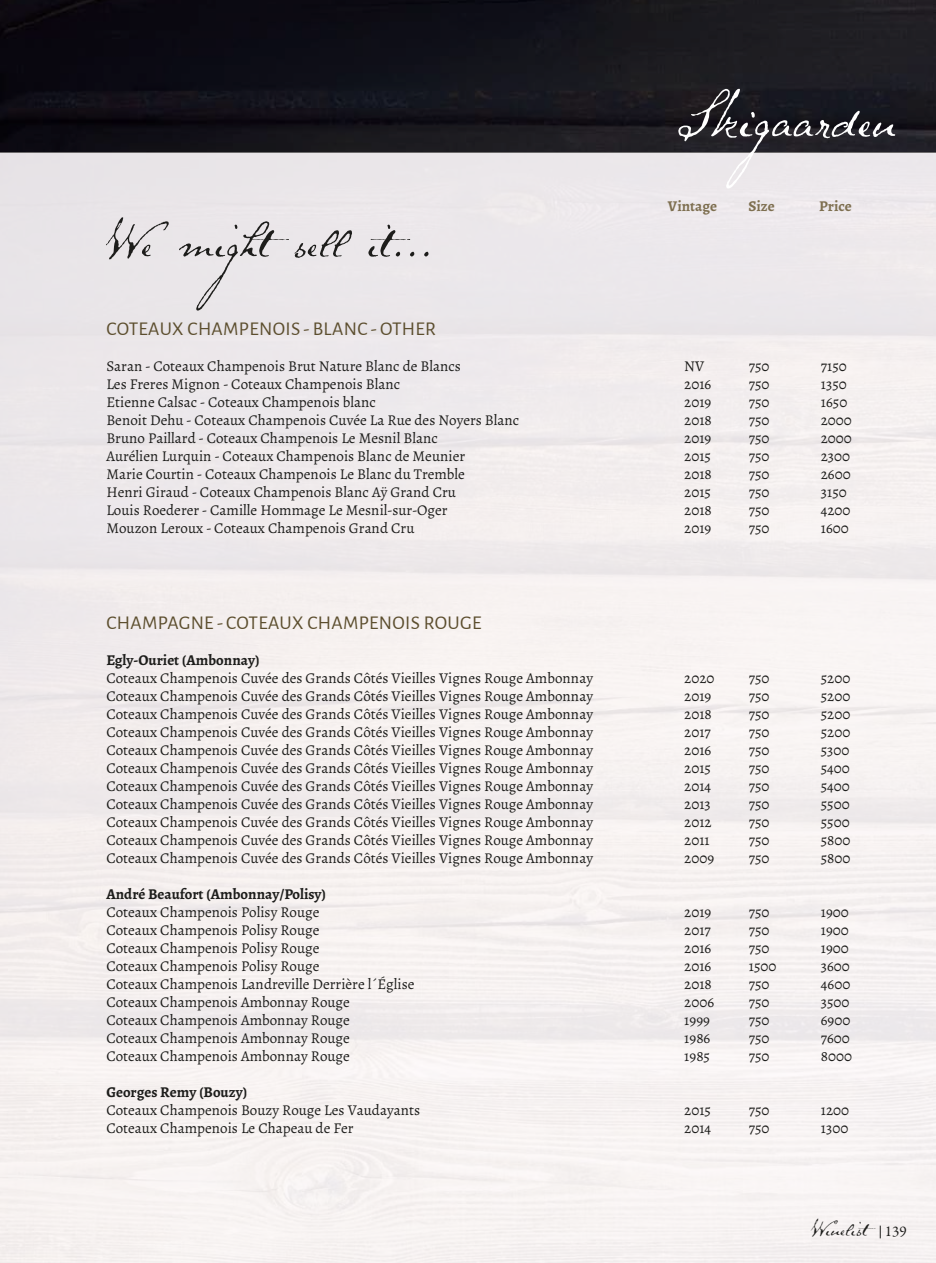
<style>
.page{position:relative;width:936px;height:1263px;background:#fff}
.page>*{position:absolute;margin:0;border:0;box-sizing:border-box;transform-origin:0 0}
.t1{font:73.5px "Schooner Script";color:#1d1d1b}
.t2{font:31.5px "Schooner Script";color:#1d1d1b}
.t3{font:19.5px "Alegreya Sans";letter-spacing:.015em;color:#5c4e2e}
.t4{font:15px "Alegreya";color:#1d1d1b}
.t5{font:700 15px "Alegreya";color:#1d1d1b}
.t6{font:700 15px "Alegreya";color:#7e6f50}
.s1{font-family:"Garamond Premr Pro";font-size:15px}
</style>
<div class="page">
<div style="left:0;top:153px;width:935px;height:1110px;background:#f3efee"></div>
<div style="left:0;top:0;width:935px;height:153px;background:linear-gradient(to right,#080710,#212126)"></div>
<svg style="left:678px;top:89px;width:217px;height:99px"></svg>
<svg style="left:879px;top:1225px;width:1px;height:13px"></svg>
<h1 class="t1" style="left:106px;top:187px;width:329px">We might sell it...</h1>
<p class="t6" style="left:668px;top:196px;width:51px">Vintage</p>
<p class="t6" style="left:748px;top:196px;width:28px">Size</p>
<p class="t6" style="left:819px;top:196px;width:34px">Price</p>
<h3 class="t3" style="left:106px;top:316px;width:331px">COTEAUX CHAMPENOIS - BLANC - OTHER</h3>
<p class="t4" style="left:106px;top:357px;width:356px">Saran - Coteaux Champenois Brut Nature Blanc de Blancs</p>
<p class="t4" style="left:684px;top:357px;width:21px">NV</p>
<p class="t4" style="left:748px;top:357px;width:22px">750</p>
<p class="t4" style="left:820px;top:357px;width:28px">7150</p>
<p class="t4" style="left:106px;top:375px;width:295px">Les Freres Mignon - Coteaux Champenois Blanc</p>
<p class="t4" style="left:684px;top:375px;width:29px">2016</p>
<p class="t4" style="left:748px;top:375px;width:22px">750</p>
<p class="t4" style="left:820px;top:375px;width:27px">1350</p>
<p class="t4" style="left:106px;top:393px;width:271px">Etienne Calsac - Coteaux Champenois blanc</p>
<p class="t4" style="left:684px;top:393px;width:29px">2019</p>
<p class="t4" style="left:748px;top:393px;width:22px">750</p>
<p class="t4" style="left:820px;top:393px;width:28px">1650</p>
<p class="t4" style="left:106px;top:411px;width:414px">Benoit Dehu - Coteaux Champenois Cuvée La Rue des Noyers Blanc</p>
<p class="t4" style="left:684px;top:411px;width:29px">2018</p>
<p class="t4" style="left:748px;top:411px;width:22px">750</p>
<p class="t4" style="left:820px;top:411px;width:33px">2000</p>
<p class="t4" style="left:106px;top:429px;width:333px">Bruno Paillard - Coteaux Champenois Le Mesnil Blanc</p>
<p class="t4" style="left:684px;top:429px;width:29px">2019</p>
<p class="t4" style="left:748px;top:429px;width:22px">750</p>
<p class="t4" style="left:820px;top:429px;width:33px">2000</p>
<p class="t4" style="left:106px;top:447px;width:360px">Aurélien Lurquin - Coteaux Champenois Blanc de Meunier</p>
<p class="t4" style="left:684px;top:447px;width:28px">2015</p>
<p class="t4" style="left:748px;top:447px;width:22px">750</p>
<p class="t4" style="left:820px;top:447px;width:31px">2300</p>
<p class="t4" style="left:106px;top:465px;width:360px">Marie Courtin - Coteaux Champenois Le Blanc du Tremble</p>
<p class="t4" style="left:684px;top:465px;width:29px">2018</p>
<p class="t4" style="left:748px;top:465px;width:22px">750</p>
<p class="t4" style="left:820px;top:465px;width:31px">2600</p>
<p class="t4" style="left:106px;top:483px;width:351px">Henri Giraud - Coteaux Champenois Blanc Aÿ Grand Cru</p>
<p class="t4" style="left:684px;top:483px;width:28px">2015</p>
<p class="t4" style="left:748px;top:483px;width:22px">750</p>
<p class="t4" style="left:820px;top:483px;width:27px">3150</p>
<p class="t4" style="left:106px;top:501px;width:343px">Louis Roederer - Camille Hommage Le Mesnil-sur-Oger</p>
<p class="t4" style="left:684px;top:501px;width:29px">2018</p>
<p class="t4" style="left:748px;top:501px;width:22px">750</p>
<p class="t4" style="left:820px;top:501px;width:31px">4200</p>
<p class="t4" style="left:106px;top:519px;width:309px">Mouzon Leroux - Coteaux Champenois Grand Cru</p>
<p class="t4" style="left:684px;top:519px;width:29px">2019</p>
<p class="t4" style="left:748px;top:519px;width:22px">750</p>
<p class="t4" style="left:820px;top:519px;width:30px">1600</p>
<h3 class="t3" style="left:106px;top:609px;width:376px">CHAMPAGNE - COTEAUX CHAMPENOIS ROUGE</h3>
<p class="t5" style="left:106px;top:650px;width:155px">Egly-Ouriet (Ambonnay)</p>
<p class="t4" style="left:106px;top:669px;width:488px">Coteaux Champenois Cuvée des Grands Côtés Vieilles Vignes Rouge Ambonnay</p>
<p class="t4" style="left:684px;top:669px;width:32px">2020</p>
<p class="t4" style="left:748px;top:669px;width:22px">750</p>
<p class="t4" style="left:820px;top:669px;width:31px">5200</p>
<p class="t4" style="left:106px;top:687px;width:488px">Coteaux Champenois Cuvée des Grands Côtés Vieilles Vignes Rouge Ambonnay</p>
<p class="t4" style="left:684px;top:687px;width:29px">2019</p>
<p class="t4" style="left:748px;top:687px;width:22px">750</p>
<p class="t4" style="left:820px;top:687px;width:31px">5200</p>
<p class="t4" style="left:106px;top:705px;width:488px">Coteaux Champenois Cuvée des Grands Côtés Vieilles Vignes Rouge Ambonnay</p>
<p class="t4" style="left:684px;top:705px;width:29px">2018</p>
<p class="t4" style="left:748px;top:705px;width:22px">750</p>
<p class="t4" style="left:820px;top:705px;width:31px">5200</p>
<p class="t4" style="left:106px;top:723px;width:488px">Coteaux Champenois Cuvée des Grands Côtés Vieilles Vignes Rouge Ambonnay</p>
<p class="t4" style="left:684px;top:723px;width:28px">2017</p>
<p class="t4" style="left:748px;top:723px;width:22px">750</p>
<p class="t4" style="left:820px;top:723px;width:31px">5200</p>
<p class="t4" style="left:106px;top:741px;width:488px">Coteaux Champenois Cuvée des Grands Côtés Vieilles Vignes Rouge Ambonnay</p>
<p class="t4" style="left:684px;top:741px;width:29px">2016</p>
<p class="t4" style="left:748px;top:741px;width:22px">750</p>
<p class="t4" style="left:820px;top:741px;width:30px">5300</p>
<p class="t4" style="left:106px;top:759px;width:488px">Coteaux Champenois Cuvée des Grands Côtés Vieilles Vignes Rouge Ambonnay</p>
<p class="t4" style="left:684px;top:759px;width:28px">2015</p>
<p class="t4" style="left:748px;top:759px;width:22px">750</p>
<p class="t4" style="left:820px;top:759px;width:31px">5400</p>
<p class="t4" style="left:106px;top:777px;width:488px">Coteaux Champenois Cuvée des Grands Côtés Vieilles Vignes Rouge Ambonnay</p>
<p class="t4" style="left:684px;top:777px;width:29px">2014</p>
<p class="t4" style="left:748px;top:777px;width:22px">750</p>
<p class="t4" style="left:820px;top:777px;width:31px">5400</p>
<p class="t4" style="left:106px;top:795px;width:488px">Coteaux Champenois Cuvée des Grands Côtés Vieilles Vignes Rouge Ambonnay</p>
<p class="t4" style="left:684px;top:795px;width:28px">2013</p>
<p class="t4" style="left:748px;top:795px;width:22px">750</p>
<p class="t4" style="left:820px;top:795px;width:30px">5500</p>
<p class="t4" style="left:106px;top:813px;width:488px">Coteaux Champenois Cuvée des Grands Côtés Vieilles Vignes Rouge Ambonnay</p>
<p class="t4" style="left:684px;top:813px;width:29px">2012</p>
<p class="t4" style="left:748px;top:813px;width:22px">750</p>
<p class="t4" style="left:820px;top:813px;width:30px">5500</p>
<p class="t4" style="left:106px;top:831px;width:488px">Coteaux Champenois Cuvée des Grands Côtés Vieilles Vignes Rouge Ambonnay</p>
<p class="t4" style="left:684px;top:831px;width:27px">2011</p>
<p class="t4" style="left:748px;top:831px;width:22px">750</p>
<p class="t4" style="left:820px;top:831px;width:31px">5800</p>
<p class="t4" style="left:106px;top:849px;width:488px">Coteaux Champenois Cuvée des Grands Côtés Vieilles Vignes Rouge Ambonnay</p>
<p class="t4" style="left:684px;top:849px;width:31px">2009</p>
<p class="t4" style="left:748px;top:849px;width:22px">750</p>
<p class="t4" style="left:820px;top:849px;width:31px">5800</p>
<p class="t5" style="left:106px;top:884px;width:221px">André Beaufort (Ambonnay/Polisy)</p>
<p class="t4" style="left:106px;top:903px;width:214px">Coteaux Champenois Polisy Rouge</p>
<p class="t4" style="left:684px;top:903px;width:29px">2019</p>
<p class="t4" style="left:748px;top:903px;width:22px">750</p>
<p class="t4" style="left:820px;top:903px;width:30px">1900</p>
<p class="t4" style="left:106px;top:921px;width:214px">Coteaux Champenois Polisy Rouge</p>
<p class="t4" style="left:684px;top:921px;width:28px">2017</p>
<p class="t4" style="left:748px;top:921px;width:22px">750</p>
<p class="t4" style="left:820px;top:921px;width:30px">1900</p>
<p class="t4" style="left:106px;top:939px;width:214px">Coteaux Champenois Polisy Rouge</p>
<p class="t4" style="left:684px;top:939px;width:29px">2016</p>
<p class="t4" style="left:748px;top:939px;width:22px">750</p>
<p class="t4" style="left:820px;top:939px;width:30px">1900</p>
<p class="t4" style="left:106px;top:957px;width:214px">Coteaux Champenois Polisy Rouge</p>
<p class="t4" style="left:684px;top:957px;width:29px">2016</p>
<p class="t4" style="left:748px;top:957px;width:29px">1500</p>
<p class="t4" style="left:820px;top:957px;width:31px">3600</p>
<p class="t4" style="left:106px;top:975px;width:309px">Coteaux Champenois Landreville Derrière l´Église</p>
<p class="t4" style="left:684px;top:975px;width:29px">2018</p>
<p class="t4" style="left:748px;top:975px;width:22px">750</p>
<p class="t4" style="left:820px;top:975px;width:31px">4600</p>
<p class="t4" style="left:106px;top:993px;width:245px">Coteaux Champenois Ambonnay Rouge</p>
<p class="t4" style="left:684px;top:993px;width:31px">2006</p>
<p class="t4" style="left:748px;top:993px;width:22px">750</p>
<p class="t4" style="left:820px;top:993px;width:30px">3500</p>
<p class="t4" style="left:106px;top:1011px;width:245px">Coteaux Champenois Ambonnay Rouge</p>
<p class="t4" style="left:684px;top:1011px;width:27px">1999</p>
<p class="t4" style="left:748px;top:1011px;width:22px">750</p>
<p class="t4" style="left:820px;top:1011px;width:31px">6900</p>
<p class="t4" style="left:106px;top:1029px;width:245px">Coteaux Champenois Ambonnay Rouge</p>
<p class="t4" style="left:684px;top:1029px;width:28px">1986</p>
<p class="t4" style="left:748px;top:1029px;width:22px">750</p>
<p class="t4" style="left:820px;top:1029px;width:31px">7600</p>
<p class="t4" style="left:106px;top:1047px;width:245px">Coteaux Champenois Ambonnay Rouge</p>
<p class="t4" style="left:684px;top:1047px;width:27px">1985</p>
<p class="t4" style="left:748px;top:1047px;width:22px">750</p>
<p class="t4" style="left:820px;top:1047px;width:33px">8000</p>
<p class="t5" style="left:106px;top:1082px;width:142px">Georges Remy (Bouzy)</p>
<p class="t4" style="left:106px;top:1101px;width:315px">Coteaux Champenois Bouzy Rouge Les Vaudayants</p>
<p class="t4" style="left:684px;top:1101px;width:28px">2015</p>
<p class="t4" style="left:748px;top:1101px;width:22px">750</p>
<p class="t4" style="left:820px;top:1101px;width:30px">1200</p>
<p class="t4" style="left:106px;top:1119px;width:249px">Coteaux Champenois Le Chapeau de Fer</p>
<p class="t4" style="left:684px;top:1119px;width:29px">2014</p>
<p class="t4" style="left:748px;top:1119px;width:22px">750</p>
<p class="t4" style="left:820px;top:1119px;width:29px">1300</p>
<h2 class="t2" style="left:811px;top:1206px;width:97px">Winelist <span class="s1">139</span></h2>
</div>
